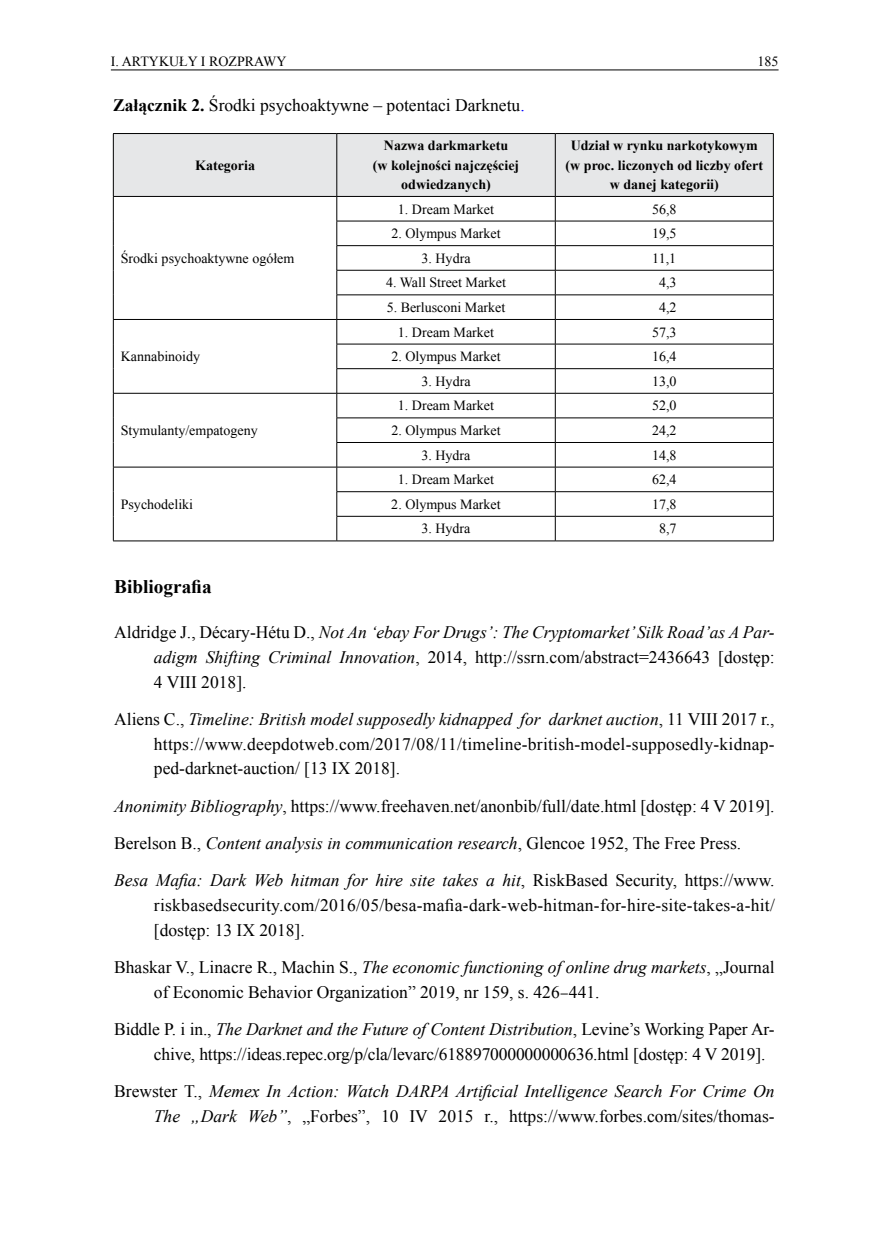
<style>
.page{position:relative;width:874px;height:1241px;background:#fff}
.page>*{position:absolute;margin:0;border:0;box-sizing:border-box;transform-origin:0 0}
.t1{font:700 19.25px "Times New Roman";color:#000}
.t2{font:17.5px/24.8px "Times New Roman";color:#000}
.t3{font:italic 17.5px/24.8px "Times New Roman";color:#000;text-align:justify}
.t4{font:14px "Times New Roman";color:#000}
.t5{font:700 14px/19.2px "Times New Roman";color:#000;text-align:center}
.s1{font-weight:700}
.s2{color:#00f}
.s3{font-style:normal}
.s4{font-style:italic}
.s5{font-family:"Minion Pro"}
</style>
<div class="page">
<hr style="left:111px;top:69px;width:667px;height:1px;background:#000">
<hr style="left:113px;top:540px;width:223px;height:1px;background:#000">
<svg style="left:113px;top:133px;width:660px;height:407px"></svg>
<hr style="left:336px;top:540px;width:219px;height:1px;background:#000">
<hr style="left:555px;top:540px;width:218px;height:1px;background:#000">
<p class="t4" style="left:111px;top:52px;width:96px">i. ARTYKUŁY irozprawy</p>
<p class="t4" style="left:757px;top:52px;width:22px">185</p>
<p class="t2" style="left:113px;top:93px;width:413px"><span class="s1">Załącznik 2.</span> Środki psychoaktywne – potentaci Darknetu<span class="s2">.</span></p>
<p class="t5" style="left:195px;top:155px;width:61px">Kategoria</p>
<p class="t4" style="left:121px;top:249px;width:175px">Środki psychoaktywne ogółem</p>
<p class="t4" style="left:121px;top:347px;width:81px">Kannabinoidy</p>
<p class="t4" style="left:121px;top:421px;width:138px">Stymulanty/empatogeny</p>
<p class="t4" style="left:121px;top:494px;width:74px">Psychodeliki</p>
<p class="t5" style="left:372px;top:136px;width:148px">Nazwa darkmarketu<br>(w kolejności najczęściej odwiedzanych)</p>
<p class="t5" style="left:565px;top:136px;width:199px">Udział w rynku narkotykowym (w proc. liczonych od liczby ofert w danej kategorii)</p>
<p class="t4" style="left:398px;top:199px;width:98px">1. Dream Market</p>
<p class="t4" style="left:651px;top:199px;width:26px">56,8</p>
<p class="t4" style="left:391px;top:224px;width:111px">2. Olympus Market</p>
<p class="t4" style="left:651px;top:224px;width:26px">19,5</p>
<p class="t4" style="left:421px;top:249px;width:50px">3. Hydra</p>
<p class="t4" style="left:652px;top:249px;width:25px">11,1</p>
<p class="t4" style="left:386px;top:273px;width:121px">4. Wall Street Market</p>
<p class="t4" style="left:658px;top:273px;width:19px">4,3</p>
<p class="t4" style="left:386px;top:298px;width:120px">5. Berlusconi Market</p>
<p class="t4" style="left:658px;top:298px;width:19px">4,2</p>
<p class="t4" style="left:398px;top:322px;width:98px">1. Dream Market</p>
<p class="t4" style="left:651px;top:322px;width:26px">57,3</p>
<p class="t4" style="left:391px;top:347px;width:111px">2. Olympus Market</p>
<p class="t4" style="left:651px;top:347px;width:26px">16,4</p>
<p class="t4" style="left:421px;top:371px;width:50px">3. Hydra</p>
<p class="t4" style="left:651px;top:371px;width:26px">13,0</p>
<p class="t4" style="left:398px;top:396px;width:98px">1. Dream Market</p>
<p class="t4" style="left:651px;top:396px;width:26px">52,0</p>
<p class="t4" style="left:391px;top:421px;width:111px">2. Olympus Market</p>
<p class="t4" style="left:651px;top:421px;width:26px">24,2</p>
<p class="t4" style="left:421px;top:445px;width:50px">3. Hydra</p>
<p class="t4" style="left:651px;top:445px;width:26px">14,8</p>
<p class="t4" style="left:398px;top:470px;width:98px">1. Dream Market</p>
<p class="t4" style="left:651px;top:470px;width:26px">62,4</p>
<p class="t4" style="left:391px;top:494px;width:111px">2. Olympus Market</p>
<p class="t4" style="left:651px;top:494px;width:26px">17,8</p>
<p class="t4" style="left:421px;top:519px;width:50px">3. Hydra</p>
<p class="t4" style="left:658px;top:519px;width:19px">8,7</p>
<p class="t1" style="left:114px;top:573px;width:99px">Bibliografia</p>
<p class="t3" style="left:154px;top:619px;width:622px;text-indent:-40px"><span class="s3">Aldridge J., Décary-Hétu D.,</span> Not An ‘ebay For Drugs’: The Cryptomarket’ Silk Road’as A Par&shy;adigm Shifting Criminal Innovation<span class="s3">, 2014, http://ssrn.com/abstract=2436643 [dostęp:<br>4 VIII 2018].</span></p>
<p class="t2" style="left:154px;top:706px;width:622px;text-align:justify;text-indent:-40px">Aliens C., <span class="s4">Timeline: British model supposedly kidnapped for darknet auction</span>, 11 VIII 2017 r., https://www.deepdotweb.com/2017/08/11/timeline-british-model-supposedly-kidnap&shy;ped-darknet-auction/ [13 IX 2018].</p>
<p class="t2" style="left:114px;top:786px;width:661px;line-height:37.3px"><span class="s4">Anonimity Bibliography</span>, https://www.freehaven.net/anonbib/full/date.html [dostęp: 4 V 2019].<br>Berelson B., <span class="s4">Content analysis in communication research</span>, Glencoe 1952, The Free Press.<br><span class="s4">Besa Mafia: Dark Web hitman for hire site takes a hit</span>, RiskBased Security, https://www.</p>
<p class="t2" style="left:154px;top:892px;width:622px">riskbasedsecurity.com/2016/05/besa-mafia-dark-web-hitman-for-hire-site-takes-a-hit/ [dostęp: 13 IX 2018].</p>
<p class="t2" style="left:154px;top:954px;width:622px;text-indent:-40px">Bhaskar V., Linacre R., Machin S., <span class="s4">The economic functioning of online drug markets</span>, „Journal of Economic Behavior Organization” 2019, nr 159, s. 426<span class="s5">–</span>441.</p>
<p class="t2" style="left:154px;top:1016px;width:622px;text-indent:-40px">Biddle P. i in., <span class="s4">The Darknet and the Future of Content Distribution</span>, Levine’s Working Paper Ar&shy;chive, https://ideas.repec.org/p/cla/levarc/618897000000000636.html [dostęp: 4 V 2019].</p>
<p class="t3" style="left:114px;top:1078px;width:661px;text-align:right"><span class="s3">Brewster T.,</span> Memex In Action: Watch DARPA Artificial Intelligence Search For Crime On<br>The „Dark Web”<span class="s3">, „Forbes”, 10 IV 2015 r., https://www.forbes.com/sites/thomas-</span></p>
</div>
